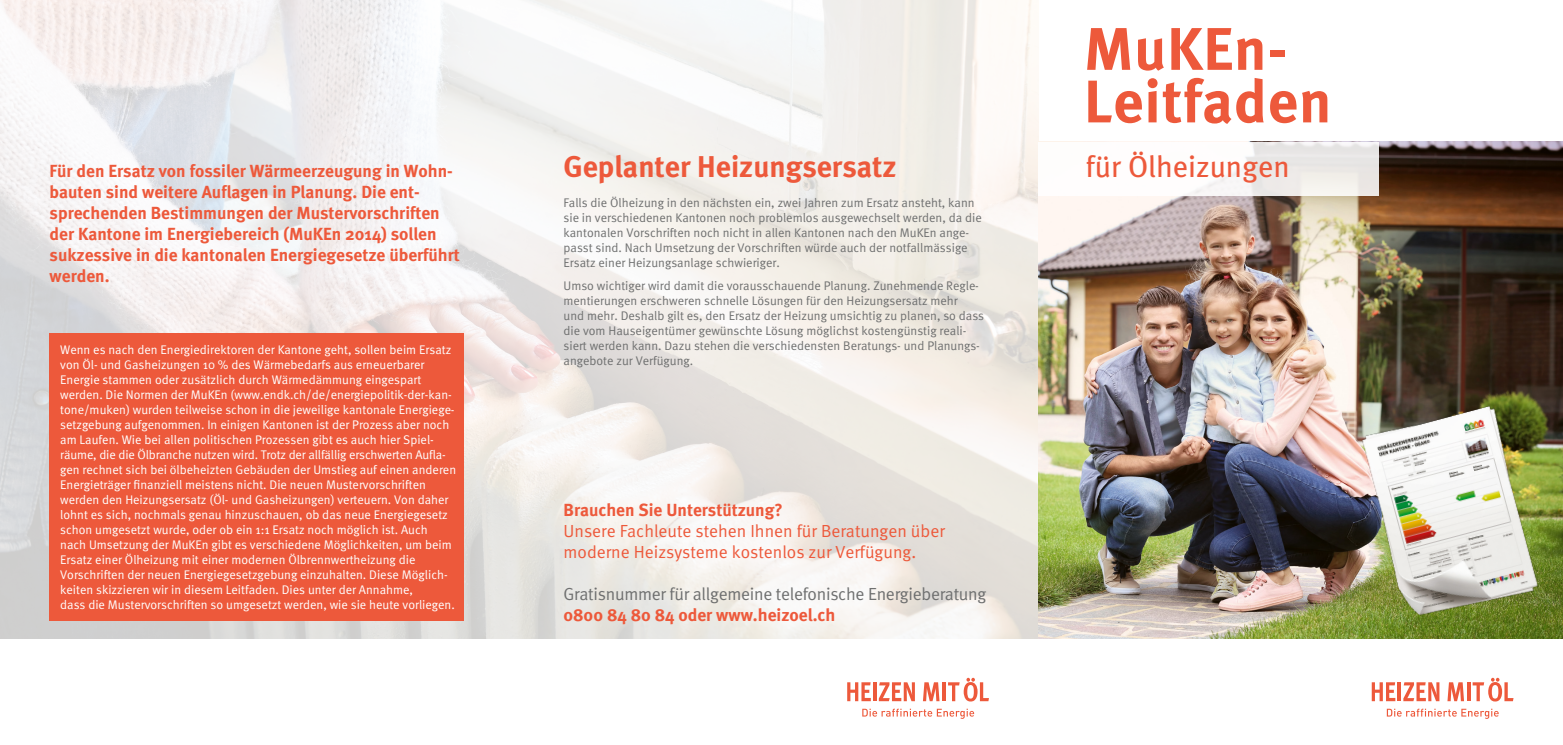
<style>
.page{position:relative;width:1563px;height:745px;background:#fff}
.page>*{position:absolute;margin:0;border:0;box-sizing:border-box;transform-origin:0 0}
.t1{font:700 60px/52.5px "Meta";letter-spacing:.015em;color:#ed593b}
.t2{font:700 30px "Meta";color:#ed593b}
.t3{font:30px "Meta";color:#ed593b}
.t4{font:700 17.5px/21px "Meta";color:#ed593b}
.t5{font:17.5px/21px "Meta Normal";color:#ed593b}
.t6{font:17.5px "Meta Normal";letter-spacing:-.015em;color:#6f7070}
.t7{font:12.5px/15px "Meta Normal";color:#fff}
.t8{font:12.5px/15px "Meta Normal";color:#6f7070}
</style>
<div class="page">
<img style="left:0;top:0;width:1038px;height:638px">
<img style="left:1038px;top:142px;width:525px;height:496px">
<div style="left:1038px;top:142px;width:341px;height:53px;background:linear-gradient(to right,#fff,#e9e7e5)"></div>
<svg style="left:1371px;top:682px;width:24px;height:18px"></svg>
<hr style="left:1397px;top:681px;width:4px;height:19px;background:#ed593b">
<svg style="left:1403px;top:682px;width:36px;height:18px"></svg>
<svg style="left:1447px;top:682px;width:17px;height:18px"></svg>
<hr style="left:1467px;top:681px;width:3px;height:19px;background:#ed593b">
<svg style="left:1472px;top:677px;width:41px;height:24px"></svg>
<svg style="left:1386px;top:708px;width:112px;height:10px"></svg>
<svg style="left:847px;top:682px;width:24px;height:18px"></svg>
<hr style="left:873px;top:681px;width:3px;height:19px;background:#ed593b">
<svg style="left:879px;top:682px;width:36px;height:18px"></svg>
<svg style="left:923px;top:682px;width:16px;height:18px"></svg>
<hr style="left:942px;top:681px;width:4px;height:19px;background:#ed593b">
<svg style="left:948px;top:677px;width:41px;height:24px"></svg>
<svg style="left:862px;top:708px;width:112px;height:10px"></svg>
<img style="left:1353px;top:394px;width:199px;height:237px">
<div style="left:50px;top:333px;width:414px;height:287px;background:#ed593b"></div>
<p class="t4" style="left:50px;top:160px;width:412px">Für den Ersatz von fossiler Wärmeerzeugung in Wohn&shy;bauten sind weitere Auflagen in Planung. Die ent&shy;sprechenden Bestimmungen der Mustervorschriften der Kantone im Energiebereich (MuKEn 2014) sollen sukzessive in die kantonalen Energiegesetze überführt werden.</p>
<p class="t7" style="left:60px;top:342px;width:397px">Wenn es nach den Energiedirektoren der Kantone geht, sollen beim Ersatz von Öl- und Gasheizungen 10 % des Wärmebedarfs aus erneuerbarer Energie stammen oder zusätzlich durch Wärmedämmung eingespart werden. Die Normen der MuKEn (www.endk.ch/de/energiepolitik-der-kan&shy;tone/muken) wurden teilweise schon in die jeweilige kantonale Energiege&shy;setzgebung aufgenommen. In einigen Kantonen ist der Prozess aber noch am Laufen. Wie bei allen politischen Prozessen gibt es auch hier Spiel&shy;räume, die die Ölbranche nutzen wird. Trotz der allfällig erschwerten Aufa&shy;gen rechnet sich bei ölbeheizten Gebäuden der Umstieg auf einen anderen Energieträger finanziell meistens nicht. Die neuen Mustervorschriften werden den Heizungsersatz (Öl- und Gasheizungen) verteuern. Von daher lohnt es sich, nochmals genau hinzuschauen, ob das neue Energiegesetz schon umgesetzt wurde, oder ob ein 1:1 Ersatz noch möglich ist. Auch nach Umsetzung der MuKEn gibt es verschiedene Möglichkeiten, um beim Ersatz einer Ölheizung mit einer modernen Ölbrennwertheizung die Vorschriften der neuen Energiegesetzgebung einzuhalten. Diese Möglich&shy;keiten skizzieren wir in diesem Leitfaden. Dies unter der Annahme,<br>dass die Mustervorschriften so umgesetzt werden, wie sie heute vorliegen.</p>
<h1 class="t1" style="left:1084px;top:22px;width:249px">MuKEn-<br>Leitfaden</h1>
<h2 class="t2" style="left:563px;top:149px;width:334px">Geplanter Heizungsersatz</h2>
<h2 class="t3" style="left:1086px;top:149px;width:205px">für Ölheizungen</h2>
<p class="t8" style="left:563px;top:195px;width:420px">Falls die Ölheizung in den nächsten ein, zwei Jahren zum Ersatz ansteht, kann sie in verschiedenen Kantonen noch problemlos ausgewechselt werden, da die kantonalen Vorschriften noch nicht in allen Kantonen nach den MuKEn ange&shy;passt sind. Nach Umsetzung der Vorschriften würde auch der notfallmässige Ersatz einer Heizungsanlage schwieriger.</p>
<p class="t8" style="left:563px;top:277px;width:422px">Umso wichtiger wird damit die vorausschauende Planung. Zunehmende Regle&shy;mentierungen erschweren schnelle Lösungen für den Heizungsersatz mehr<br>und mehr. Deshalb gilt es, den Ersatz der Heizung umsichtig zu planen, so dass die vom Hauseigentümer gewünschte Lösung möglichst kostengünstig reali&shy;siert werden kann. Dazu stehen die verschiedensten Beratungs- und Planungs&shy;angebote zur Verfügung.</p>
<h3 class="t4" style="left:563px;top:498px;width:221px">Brauchen Sie Unterstützung?</h3>
<h3 class="t5" style="left:563px;top:519px;width:383px">Unsere Fachleute stehen Ihnen für Beratungen über moderne Heizsysteme kostenlos zur Verfügung.</h3>
<h3 class="t6" style="left:563px;top:583px;width:424px">Gratisnummer für allgemeine telefonische Energieberatung</h3>
<h3 class="t4" style="left:563px;top:603px;width:273px">0800 84 80 84 oder www.heizoel.ch</h3>
</div>
